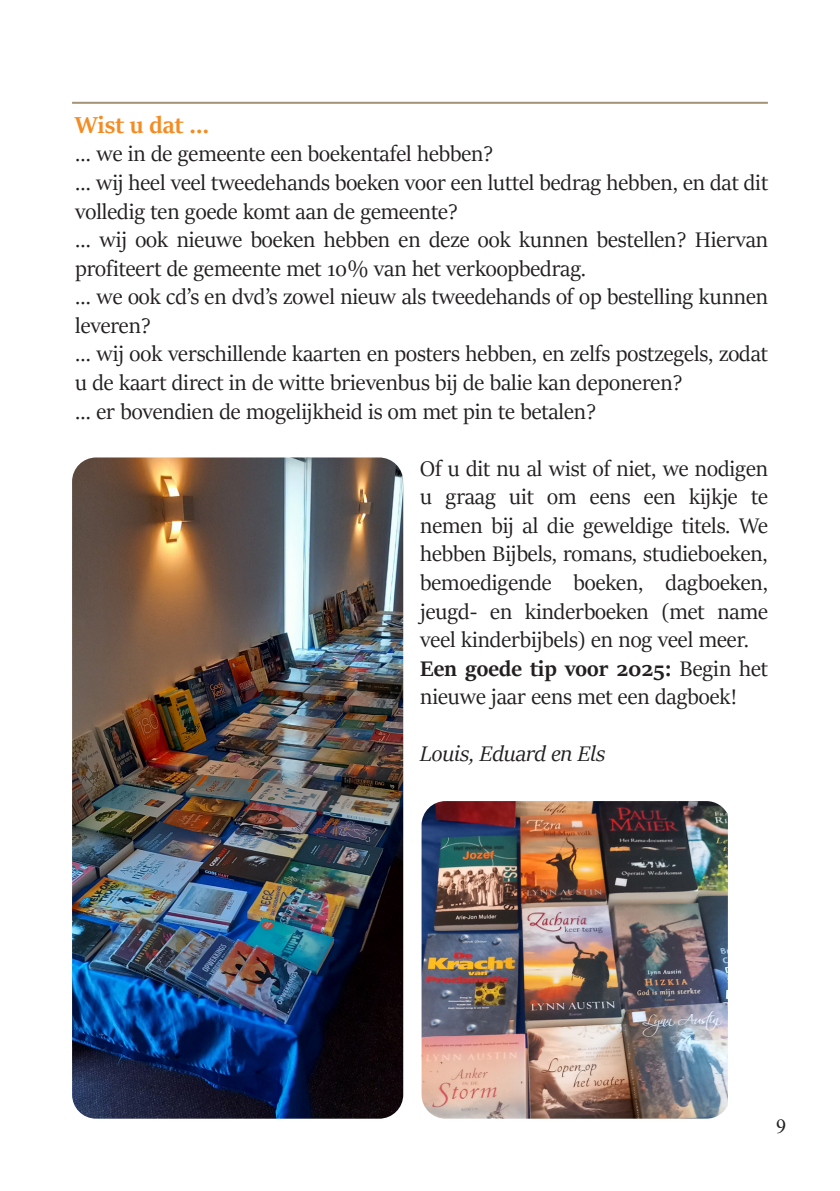
<style>
.page{position:relative;width:840px;height:1191px;background:#fff}
.page>*{position:absolute;margin:0;border:0;box-sizing:border-box;transform-origin:0 0}
.t1{font:700 26px "Sitka Banner";color:#f48c23}
.t2{font:23.8px/28.6px "Sitka Banner";color:#231f20}
.t3{font:italic 23.8px "Sitka Banner";color:#231f20}
.t4{font:20px "Times New Roman";color:#231f20}
.s1{font-weight:700}
</style>
<div class="page">
<hr style="left:72px;top:102px;width:695px;height:2px;background:#a39274">
<img style="left:72px;top:457px;width:331px;height:661px">
<img style="left:421px;top:801px;width:306px;height:317px">
<p class="t1" style="left:75px;top:106px;width:135px">Wist u dat …</p>
<p class="t2" style="left:75px;top:139px;width:694px">… we in de gemeente een boekentafel hebben?<br>… wij heel veel tweedehands boeken voor een luttel bedrag hebben, en dat dit volledig ten goede komt aan de gemeente?<br>… wij ook nieuwe boeken hebben en deze ook kunnen bestellen? Hiervan profiteert de gemeente met 10% van het verkoopbedrag.<br>… we ook cd’s en dvd’s zowel nieuw als tweedehands of op bestelling kunnen leveren?<br>… wij ook verschillende kaarten en posters hebben, en zelfs postzegels, zodat u de kaart direct in de witte brievenbus bij de balie kan deponeren?<br>… er bovendien de mogelijkheid is om met pin te betalen?</p>
<p class="t2" style="left:420px;top:453px;width:349px">Of u dit nu al wist of niet, we nodigen u graag uit om eens een kijkje te nemen bij al die geweldige titels. We hebben Bijbels, romans, studieboeken, bemoedigende boeken, dagboeken, jeugd- en kinderboeken (met name veel kinderbijbels) en nog veel meer.<br><span class="s1">Een goede tip voor 2025:</span> Begin het nieuwe jaar eens met een dagboek!</p>
<p class="t3" style="left:420px;top:737px;width:186px">Louis, Eduard en Els</p>
<p class="t4" style="left:775px;top:1111px;width:11px">9</p>
</div>
